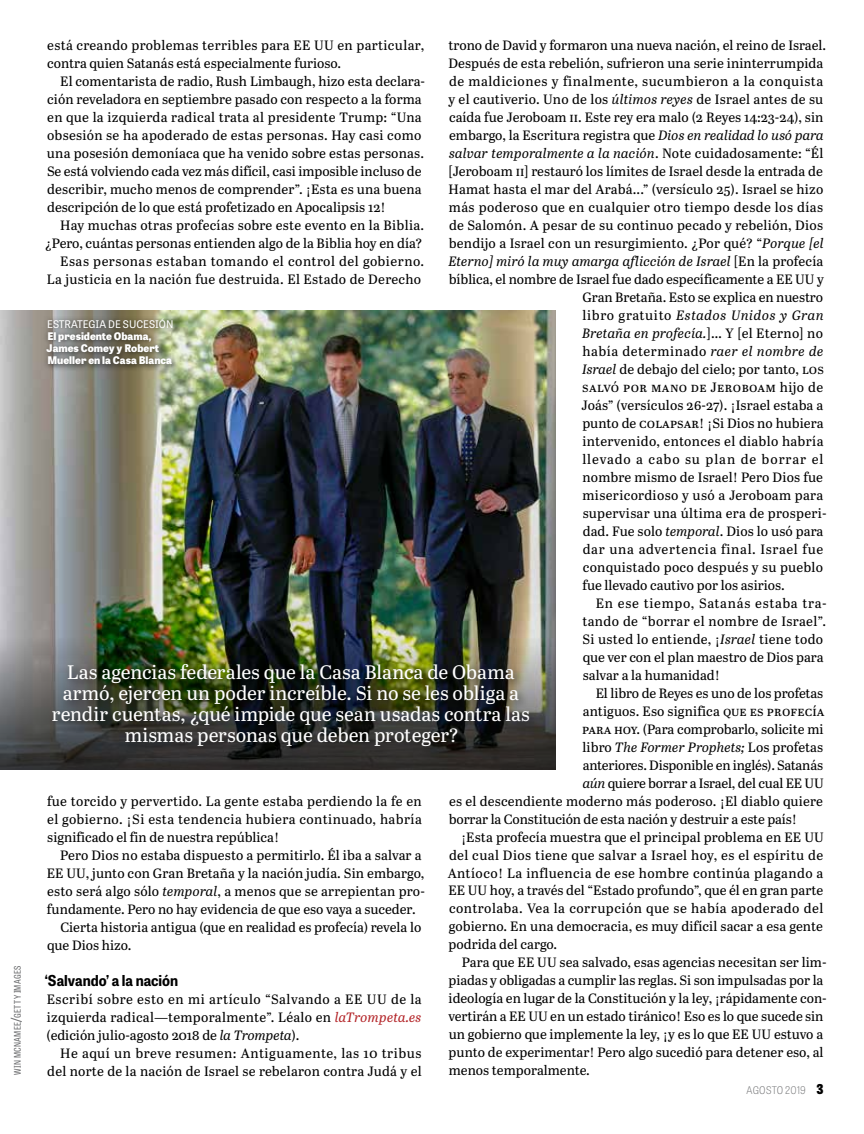
<style>
.page{position:relative;width:864px;height:1134px;background:#fff}
.page>*{position:absolute;margin:0;border:0;box-sizing:border-box;transform-origin:0 0}
.t1{font:19.5px/21px "Abril Text";letter-spacing:-.015em;color:#fff;text-align:center}
.t2{font:700 15px "Tablet Gothic Narrow";color:#000}
.t3{font:13.5px/18px "Abril Text";letter-spacing:.005em;color:#000}
.t4{font:italic 13.5px "Abril Text";letter-spacing:.015em;color:#000}
.t5{font:13.5px "Abril Text";letter-spacing:-.02em;color:#000}
.t6{font:italic 13.5px "Abril Text";letter-spacing:.045em;color:#000}
.t7{font:13.5px "Abril Text";letter-spacing:.03em;color:#000}
.t8{font:800 10.5px/12px "Tablet Gothic";color:#fff}
.t9{font:10.5px "Tablet Gothic";color:#fff}
.t10{font:100 10.5px "Tablet Gothic Narrow";letter-spacing:.02em;color:#6d6e70}
.t11{font:9px "Tablet Gothic Condensed";letter-spacing:.025em;color:#6d6e70;scale:1.04 1}
.s1{font-size:12.9px}
.s2{font-style:italic}
.s3{font-style:normal}
.s4{font-style:italic;color:#b22125}
.s5{font-weight:800;font-size:13.5px;color:#000}
</style>
<div class="page">
<img style="left:0;top:310px;width:556px;height:320px">
<img style="left:0;top:630px;width:556px;height:140px">
<div style="left:49px;top:660px;width:491px;height:97px;background:#000;opacity:.5"></div>
<div style="left:42px;top:313px;width:138px;height:59px;background:#000;opacity:.75"></div>
<p class="t11" style="left:11px;top:1075px;width:106px;rotate:-90deg">win mcnamee<span class="s1">/</span>getty images</p>
<p class="t3" style="left:449px;top:35px;width:379px">trono de David y formaron una nueva nación, el reino de Israel.</p>
<p class="t3" style="left:448px;top:53px;width:376px">Después de esta rebelión, sufrieron una serie ininterrumpida</p>
<p class="t3" style="left:449px;top:71px;width:376px">de maldiciones y finalmente, sucumbieron a la conquista</p>
<p class="t3" style="left:448px;top:89px;width:377px">y el cautiverio. Uno de los <span class="s2">últimos reyes</span> de Israel antes de su</p>
<p class="t3" style="left:449px;top:107px;width:376px">caída fue Jeroboam ii. Este rey era malo (2 Reyes 14:23-24), sin</p>
<p class="t3" style="left:449px;top:125px;width:376px">embargo, la Escritura registra que <span class="s2">Dios en realidad lo usó para</span></p>
<p class="t4" style="left:449px;top:143px;width:376px">salvar temporalmente a la nación<span class="s3">. Note cuidadosamente: “Él</span></p>
<p class="t3" style="left:449px;top:161px;width:376px">[Jeroboam ii] restauró los límites de Israel desde la entrada de</p>
<p class="t3" style="left:448px;top:179px;width:376px">Hamat hasta el mar del Arabá...” (versículo 25). Israel se hizo</p>
<p class="t3" style="left:449px;top:197px;width:376px">más poderoso que en cualquier otro tiempo desde los días</p>
<p class="t3" style="left:449px;top:215px;width:376px">de Salomón. A pesar de su continuo pecado y rebelión, Dios</p>
<p class="t3" style="left:449px;top:233px;width:377px">bendijo a Israel con un resurgimiento. ¿Por qué? “<span class="s2">Porque [el</span></p>
<p class="t4" style="left:448px;top:251px;width:377px">Eterno] miró la muy amarga aflicción de Israel <span class="s3">[En la profecía</span></p>
<p class="t3" style="left:449px;top:269px;width:377px">bíblica, el nombre de Israel fue dado específicamente a EE UU y</p>
<p class="t3" style="left:582px;top:287px;width:242px">Gran Bretaña. Esto se explica en nuestro</p>
<p class="t6" style="left:582px;top:305px;width:243px"><span class="s3">libro gratuito</span> Estados Unidos y Gran</p>
<p class="t4" style="left:582px;top:323px;width:243px">Bretaña en profecía.<span class="s3">]… Y [el Eterno] no</span></p>
<p class="t3" style="left:582px;top:341px;width:243px">había determinado <span class="s2">raer el nombre de</span></p>
<p class="t3" style="left:582px;top:359px;width:243px"><span class="s2">Israel</span> de debajo del cielo; por tanto, los</p>
<p class="t7" style="left:582px;top:377px;width:243px">salvó por mano de Jeroboam hijo de</p>
<p class="t3" style="left:582px;top:395px;width:243px">Joás” (versículos 26-27). ¡Israel estaba a</p>
<p class="t3" style="left:582px;top:413px;width:243px">punto de colapsar! ¡Si Dios no hubiera</p>
<p class="t3" style="left:582px;top:431px;width:243px">intervenido, entonces el diablo habría</p>
<p class="t3" style="left:582px;top:449px;width:242px">llevado a cabo su plan de borrar el</p>
<p class="t3" style="left:582px;top:467px;width:242px">nombre mismo de Israel! Pero Dios fue</p>
<p class="t3" style="left:583px;top:485px;width:242px">misericordioso y usó a Jeroboam para</p>
<p class="t3" style="left:583px;top:503px;width:245px">supervisar una última era de prosperi-</p>
<p class="t3" style="left:583px;top:521px;width:242px">dad. Fue solo <span class="s2">temporal</span>. Dios lo usó para</p>
<p class="t3" style="left:583px;top:539px;width:242px">dar una advertencia final. Israel fue</p>
<p class="t3" style="left:583px;top:557px;width:242px">conquistado poco después y su pueblo</p>
<p class="t3" style="left:583px;top:575px;width:204px">fue llevado cautivo por los asirios.</p>
<p class="t3" style="left:596px;top:593px;width:233px">En ese tiempo, Satanás estaba tra-</p>
<p class="t3" style="left:582px;top:611px;width:245px">tando de “borrar el nombre de Israel”.</p>
<p class="t3" style="left:583px;top:629px;width:242px">Si usted lo entiende, ¡<span class="s2">Israel</span> tiene todo</p>
<p class="t3" style="left:583px;top:647px;width:242px">que ver con el plan maestro de Dios para</p>
<p class="t3" style="left:583px;top:665px;width:139px">salvar a la humanidad!</p>
<p class="t3" style="left:596px;top:683px;width:229px">El libro de Reyes es uno de los profetas</p>
<p class="t3" style="left:583px;top:701px;width:243px">antiguos. Eso significa que es profecía</p>
<p class="t5" style="left:582px;top:719px;width:243px">para hoy. (Para comprobarlo, solicite mi</p>
<p class="t4" style="left:582px;top:737px;width:242px"><span class="s3">libro</span> The Former Prophets; <span class="s3">Los profetas</span></p>
<p class="t3" style="left:583px;top:755px;width:242px">anteriores. Disponible en inglés). Satanás</p>
<p class="t3" style="left:583px;top:773px;width:242px"><span class="s2">aún</span> quiere borrar a Israel, del cual EE UU</p>
<p class="t3" style="left:449px;top:791px;width:375px">es el descendiente moderno más poderoso. ¡El diablo quiere</p>
<p class="t3" style="left:449px;top:809px;width:350px">borrar la Constitución de esta nación y destruir a este país!</p>
<p class="t3" style="left:461px;top:827px;width:364px">¡Esta profecía muestra que el principal problema en EE UU</p>
<p class="t3" style="left:449px;top:845px;width:376px">del cual Dios tiene que salvar a Israel hoy, es el espíritu de</p>
<p class="t3" style="left:448px;top:863px;width:377px">Antíoco! La influencia de ese hombre continúa plagando a</p>
<p class="t3" style="left:448px;top:881px;width:376px">EE UU hoy, a través del “Estado profundo”, que él en gran parte</p>
<p class="t3" style="left:449px;top:899px;width:376px">controlaba. Vea la corrupción que se había apoderado del</p>
<p class="t3" style="left:449px;top:917px;width:375px">gobierno. En una democracia, es muy difícil sacar a esa gente</p>
<p class="t3" style="left:449px;top:935px;width:110px">podrida del cargo.</p>
<p class="t3" style="left:462px;top:953px;width:366px">Para que EE UU sea salvado, esas agencias necesitan ser lim-</p>
<p class="t3" style="left:449px;top:971px;width:376px">piadas y obligadas a cumplir las reglas. Si son impulsadas por la</p>
<p class="t3" style="left:449px;top:989px;width:380px">ideología en lugar de la Constitución y la ley, ¡rápidamente con-</p>
<p class="t3" style="left:448px;top:1007px;width:377px">vertirán a EE UU en un estado tiránico! Eso es lo que sucede sin</p>
<p class="t3" style="left:449px;top:1025px;width:376px">un gobierno que implemente la ley, ¡y es lo que EE UU estuvo a</p>
<p class="t3" style="left:449px;top:1043px;width:376px">punto de experimentar! Pero algo sucedió para detener eso, al</p>
<p class="t3" style="left:449px;top:1061px;width:143px">menos temporalmente.</p>
<p class="t3" style="left:47px;top:35px;width:378px">está creando problemas terribles para EE UU en particular, contra quien Satanás está especialmente furioso.</p>
<p class="t3" style="left:47px;top:71px;width:380px;text-indent:13px">El comentarista de radio, Rush Limbaugh, hizo esta declara&shy;ción reveladora en septiembre pasado con respecto a la forma en que la izquierda radical trata al presidente Trump: “Una obsesión se ha apoderado de estas personas. Hay casi como una posesión demoníaca que ha venido sobre estas personas.<br>Se está volviendo cada vez más difícil, casi imposible incluso de describir, mucho menos de comprender”. ¡Esta es una buena descripción de lo que está profetizado en Apocalipsis 12!</p>
<p class="t3" style="left:45px;top:215px;width:381px;text-align:right">Hay muchas otras profecías sobre este evento en la Biblia. ¿Pero, cuántas personas entienden algo de la Biblia hoy en día?<br>Esas personas estaban tomando el control del gobierno.<br>La justicia en la nación fue destruida. El Estado de Derecho</p>
<p class="t9" style="left:47px;top:317px;width:128px">ESTRATEGIA DE SUCESIÓN</p>
<p class="t8" style="left:47px;top:329px;width:127px">El presidente Obama,<br>James Comey y Robert<br>Mueller en la Casa Blanca</p>
<h1 class="t1" style="left:52px;top:661px;width:479px">Las agencias federales que la Casa Blanca de Obama armó, ejercen un poder increíble. Si no se les obliga a rendir cuentas, ¿qué impide que sean usadas contra las mismas personas que deben proteger?</h1>
<p class="t3" style="left:47px;top:791px;width:376px;text-align:justify">fue torcido y pervertido. La gente estaba perdiendo la fe en el gobierno. ¡Si esta tendencia hubiera continuado, habría significado el fin de nuestra república!</p>
<p class="t3" style="left:60px;top:845px;width:363px">Pero Dios no estaba dispuesto a permitirlo. Él iba a salvar a</p>
<p class="t3" style="left:47px;top:863px;width:379px">EE UU, junto con Gran Bretaña y la nación judía. Sin embargo,</p>
<p class="t3" style="left:47px;top:881px;width:379px">esto será algo sólo <span class="s2">temporal</span>, a menos que se arrepientan pro-</p>
<p class="t3" style="left:47px;top:899px;width:370px">fundamente. Pero no hay evidencia de que eso vaya a suceder.</p>
<p class="t3" style="left:60px;top:917px;width:363px">Cierta historia antigua (que en realidad es profecía) revela lo</p>
<p class="t3" style="left:47px;top:935px;width:86px">que Dios hizo.</p>
<p class="t2" style="left:45px;top:970px;width:135px">‘Salvando’ a la nación</p>
<p class="t3" style="left:47px;top:989px;width:377px;text-align:justify">Escribí sobre esto en mi artículo “Salvando a EE UU de la izquierda radical—temporalmente”. Léalo en <span class="s4">laTrompeta.es </span>(edición julio-agosto 2018 de <span class="s2">la Trompeta</span>).</p>
<p class="t3" style="left:47px;top:1043px;width:376px;text-align:right">He aquí un breve resumen: Antiguamente, las 10 tribus del norte de la nación de Israel se rebelaron contra Judá y el</p>
<p class="t10" style="left:747px;top:1083px;width:79px">AGOSTO 2019 <span class="s5">3</span></p>
</div>
